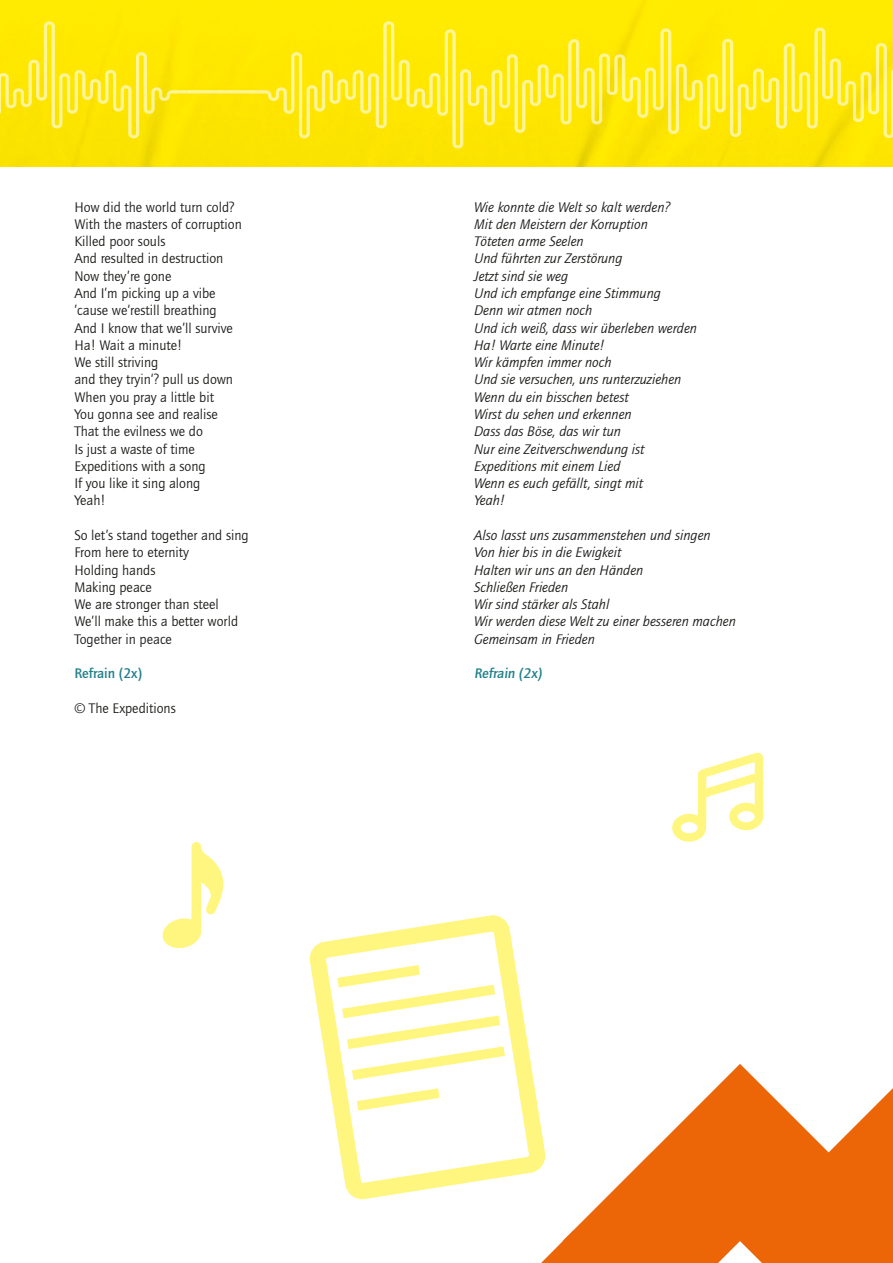
<style>
.page{position:relative;width:893px;height:1263px;background:#fff}
.page>*{position:absolute;margin:0;border:0;box-sizing:border-box;transform-origin:0 0}
.Songtext_italic{font:italic 14.4px/17.2px "Quay Sans ITC Std";color:#1d1d1b}
.p_EN{font:14.4px/17.2px "Quay Sans ITC Std";color:#1d1d1b}
.p_EN-2{font:500 14.4px "Quay Sans ITC Std";color:#21808a}
.Songtext_italic-2{font:500 14.4px "Quay Sans ITC Std";color:#21808a}
</style>
<div class="page">
<svg style="left:572px;top:1064px;width:321px;height:199px;fill:#ec6608"></svg>
<svg style="left:541px;top:1231px;width:130px;height:32px"></svg>
<div style="left:0;top:0;width:893px;height:166px;background:#fce401"></div>
<svg style="left:672px;top:753px;width:91px;height:89px"></svg>
<svg style="left:162px;top:842px;width:62px;height:106px"></svg>
<svg style="left:309px;top:915px;width:237px;height:285px"></svg>
<svg style="left:327px;top:959px;width:188px;height:155px"></svg>
<svg style="left:189px;top:10px;width:704px;height:139px"></svg>
<svg style="left:0;top:10px;width:189px;height:139px"></svg>
<p class="p_EN" style="left:74px;top:198px;width:169px">How did the world turn cold?<br>With the masters of corruption<br>Killed poor souls<br>And resulted in destruction<br>Now they’re gone<br>And I’m picking up a vibe ’cause we‘restill breathing<br>And I know that we’ll survive<br>Ha! Wait a minute!<br>We still striving<br>and they tryin‘? pull us down<br>When you pray a little bit<br>You gonna see and realise<br>That the evilness we do<br>Is just a waste of time<br>Expeditions with a song<br>If you like it sing along<br>Yeah!</p>
<p class="p_EN" style="left:74px;top:526px;width:176px">So let’s stand together and sing<br>From here to eternity<br>Holding hands<br>Making peace<br>We are stronger than steel<br>We’ll make this a better world<br>Together in peace</p>
<p class="p_EN-2" style="left:74px;top:665px;width:69px">Refrain (2x)</p>
<p class="p_EN" style="left:74px;top:699px;width:103px">© The Expeditions</p>
<p class="Songtext_italic" style="left:474px;top:198px;width:224px">Wie konnte die Welt so kalt werden?<br>Mit den Meistern der Korruption<br>Töteten arme Seelen<br>Und führten zur Zerstörung<br>Jetzt sind sie weg<br>Und ich empfange eine Stimmung<br>Denn wir atmen noch<br>Und ich weiß, dass wir überleben werden<br>Ha! Warte eine Minute!<br>Wir kämpfen immer noch<br>Und sie versuchen, uns runterzuziehen<br>Wenn du ein bisschen betest<br>Wirst du sehen und erkennen<br>Dass das Böse, das wir tun<br>Nur eine Zeitverschwendung ist<br>Expeditions mit einem Lied<br>Wenn es euch gefällt, singt mit<br>Yeah!</p>
<p class="Songtext_italic" style="left:474px;top:526px;width:263px">Also lasst uns zusammenstehen und singen<br>Von hier bis in die Ewigkeit<br>Halten wir uns an den Händen<br>Schließen Frieden<br>Wir sind stärker als Stahl<br>Wir werden diese Welt zu einer besseren machen<br>Gemeinsam in Frieden</p>
<p class="Songtext_italic-2" style="left:474px;top:665px;width:71px">Refrain (2x)</p>
</div>
